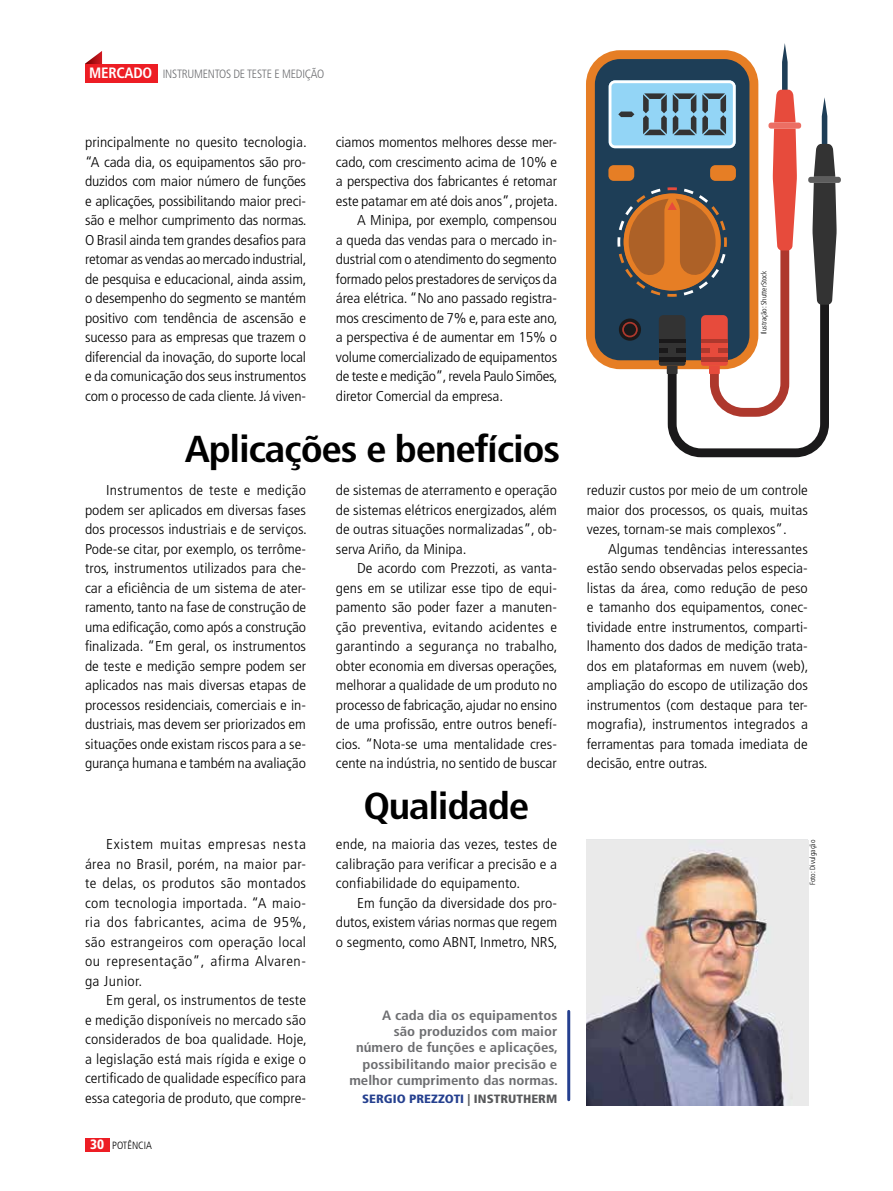
<style>
.page{position:relative;width:893px;height:1191px;background:#fff}
.page>*{position:absolute;margin:0;border:0;box-sizing:border-box;transform-origin:0 0}
.t1{font:700 condensed 37.5px "Frutiger LT Std";letter-spacing:-.03em;color:#000;scale:1.1 1}
.t2{font:300 condensed 14.25px/19.5px "Frutiger LT Std";letter-spacing:-.01em;color:#000;text-align:justify;scale:1.1 1}
.t3{font:700 condensed 13.5px/16.2px "Frutiger LT Std";color:#6d6e71;text-align:right;scale:1.1 1}
.t4{font:300 condensed 12px "Frutiger LT Std";letter-spacing:-.02em;color:#6d6e71}
.t5{font:900 condensed 12px "Frutiger LT Std";color:#25408f;scale:1.1 1}
.t6{font:300 condensed 10.5px "Frutiger LT Std";color:#000}
.t7{font:300 condensed 7.5px "Frutiger LT Std";color:#000}
.s1{font-weight:700;font-size:15px;color:#fff}
.s2{font-weight:900;font-size:13.5px;color:#fff}
.s3{color:#58595b}
</style>
<div class="page">
<div style="left:85px;top:1138px;width:24px;height:13px;background:#ed1d24"></div>
<svg style="left:85px;top:51px;width:17px;height:13px"></svg>
<div style="left:85px;top:64px;width:73px;height:19px;background:#ed1d24"></div>
<img style="left:587px;top:840px;width:221px;height:266px">
<hr style="left:567px;top:1011px;width:3px;height:88px;background:#25408f">
<div style="left:586px;top:50px;width:172px;height:319px;background:#e67e25;border-radius:34px"></div>
<div style="left:595px;top:59px;width:154px;height:301px;background:#1e3e57;border-radius:25px"></div>
<div style="left:808px;top:177px;width:33px;height:6px;background:#5d5d5d;border-radius:3px"></div>
<svg style="left:609px;top:43px;width:228px;height:414px"></svg>
<p class="t4" style="left:89px;top:67px;width:237px"><span class="s1">MERCADO</span> INSTRUMENTOS DE TESTE E MEDIÇÃO</p>
<p class="t2" style="left:85px;top:133px;width:203px">principalmente no quesito tecnologia. “A cada dia, os equipamentos são pro&shy;duzidos com maior número de funções e aplicações, possibilitando maior preci&shy;são e melhor cumprimento das normas.<br>O Brasil ainda tem grandes desafios para retomar as vendas ao mercado industrial, de pesquisa e educacional, ainda assim, o desempenho do segmento se mantém positivo com tendência de ascensão e sucesso para as empresas que trazem o diferencial da inovação, do suporte local e da comunicação dos seus instrumentos com o processo de cada cliente. Já viven-</p>
<p class="t2" style="left:336px;top:133px;width:203px">ciamos momentos melhores desse mer-</p>
<p class="t2" style="left:336px;top:152px;width:203px">cado, com crescimento acima de 10% e</p>
<p class="t2" style="left:336px;top:172px;width:202px">a perspectiva dos fabricantes é retomar</p>
<p class="t2" style="left:336px;top:191px;width:203px">este patamar em até dois anos”, projeta.</p>
<p class="t2" style="left:357px;top:211px;width:183px">A Minipa, por exemplo, compensou</p>
<p class="t2" style="left:336px;top:230px;width:203px">a queda das vendas para o mercado in-</p>
<p class="t2" style="left:336px;top:250px;width:202px">dustrial com o atendimento do segmento</p>
<p class="t2" style="left:336px;top:269px;width:202px">formado pelos prestadores de serviços da</p>
<p class="t2" style="left:336px;top:289px;width:203px">área elétrica. “No ano passado registra-</p>
<p class="t2" style="left:336px;top:308px;width:203px">mos crescimento de 7% e, para este ano,</p>
<p class="t2" style="left:336px;top:328px;width:202px">a perspectiva é de aumentar em 15% o</p>
<p class="t2" style="left:336px;top:347px;width:203px">volume comercializado de equipamentos</p>
<p class="t2" style="left:336px;top:367px;width:203px">de teste e medição”, revela Paulo Simões,</p>
<p class="t2" style="left:336px;top:386px;width:153px">diretor Comercial da empresa.</p>
<h1 class="t1" style="left:185px;top:426px;width:343px">Aplicações e benefícios</h1>
<p class="t2" style="left:85px;top:481px;width:203px;text-indent:21px">Instrumentos de teste e medição podem ser aplicados em diversas fases dos processos industriais e de serviços.<br>Pode-se citar, por exemplo, os terrôme&shy;tros, instrumentos utilizados para che&shy;car a eficiência de um sistema de ater&shy;ramento, tanto na fase de construção de uma edificação, como após a construção finalizada. “Em geral, os instrumentos de teste e medição sempre podem ser aplicados nas mais diversas etapas de processos residenciais, comerciais e in&shy;dustriais, mas devem ser priorizados em situações onde existam riscos para a se&shy;gurança humana e também na avaliação</p>
<p class="t2" style="left:336px;top:481px;width:203px">de sistemas de aterramento e operação de sistemas elétricos energizados, além de outras situações normalizadas”, ob&shy;serva Ariño, da Minipa.</p>
<p class="t2" style="left:336px;top:559px;width:203px;text-indent:21px">De acordo com Prezzoti, as vanta&shy;gens em se utilizar esse tipo de equi&shy;pamento são poder fazer a manuten&shy;ção preventiva, evitando acidentes e garantindo a segurança no trabalho, obter economia em diversas operações, melhorar a qualidade de um produto no processo de fabricação, ajudar no ensino de uma profissão, entre outros benefí&shy;cios. “Nota-se uma mentalidade cres&shy;cente na indústria, no sentido de buscar</p>
<p class="t2" style="left:85px;top:835px;width:203px;text-indent:21px">Existem muitas empresas nesta área no Brasil, porém, na maior par&shy;te delas, os produtos são montados com tecnologia importada. “A maio&shy;ria dos fabricantes, acima de 95%, são estrangeiros com operação local ou representação”, afirma Alvaren&shy;ga Junior.</p>
<p class="t2" style="left:85px;top:991px;width:203px;text-indent:21px">Em geral, os instrumentos de teste e medição disponíveis no mercado são considerados de boa qualidade. Hoje, a legislação está mais rígida e exige o certificado de qualidade específico para essa categoria de produto, que compre-</p>
<p class="t6" style="left:90px;top:1139px;width:63px"><span class="s2">30</span> POTÊNCIA</p>
<h1 class="t1" style="left:363px;top:784px;width:152px">Qualidade</h1>
<p class="t2" style="left:336px;top:835px;width:203px">ende, na maioria das vezes, testes de calibração para verificar a precisão e a confiabilidade do equipamento.</p>
<p class="t2" style="left:336px;top:893px;width:203px;text-indent:21px">Em função da diversidade dos pro&shy;dutos, existem várias normas que regem o segmento, como ABNT, Inmetro, NRS,</p>
<p class="t3" style="left:349px;top:1007px;width:191px">A cada dia os equipamentos<br>são produzidos com maior número de funções e aplicações, possibilitando maior precisão e melhor cumprimento das normas.</p>
<p class="t5" style="left:362px;top:1091px;width:179px">SERGIO PREZZOTI <span class="s3">| INSTRUTHERM</span></p>
<p class="t7" style="left:759px;top:334px;width:65px;rotate:-90deg">Ilustração: ShutterStock</p>
<p class="t2" style="left:587px;top:481px;width:203px">reduzir custos por meio de um controle maior dos processos, os quais, muitas vezes, tornam-se mais complexos”.</p>
<p class="t2" style="left:587px;top:539px;width:203px;text-indent:21px">Algumas tendências interessantes estão sendo observadas pelos especia&shy;listas da área, como redução de peso e tamanho dos equipamentos, conec&shy;tividade entre instrumentos, comparti&shy;lhamento dos dados de medição trata&shy;dos em plataformas em nuvem (web), ampliação do escopo de utilização dos instrumentos (com destaque para ter&shy;mografia), instrumentos integrados a ferramentas para tomada imediata de decisão, entre outras.</p>
<p class="t7" style="left:808px;top:885px;width:47px;rotate:-90deg">Foto: Divulgação</p>
</div>
